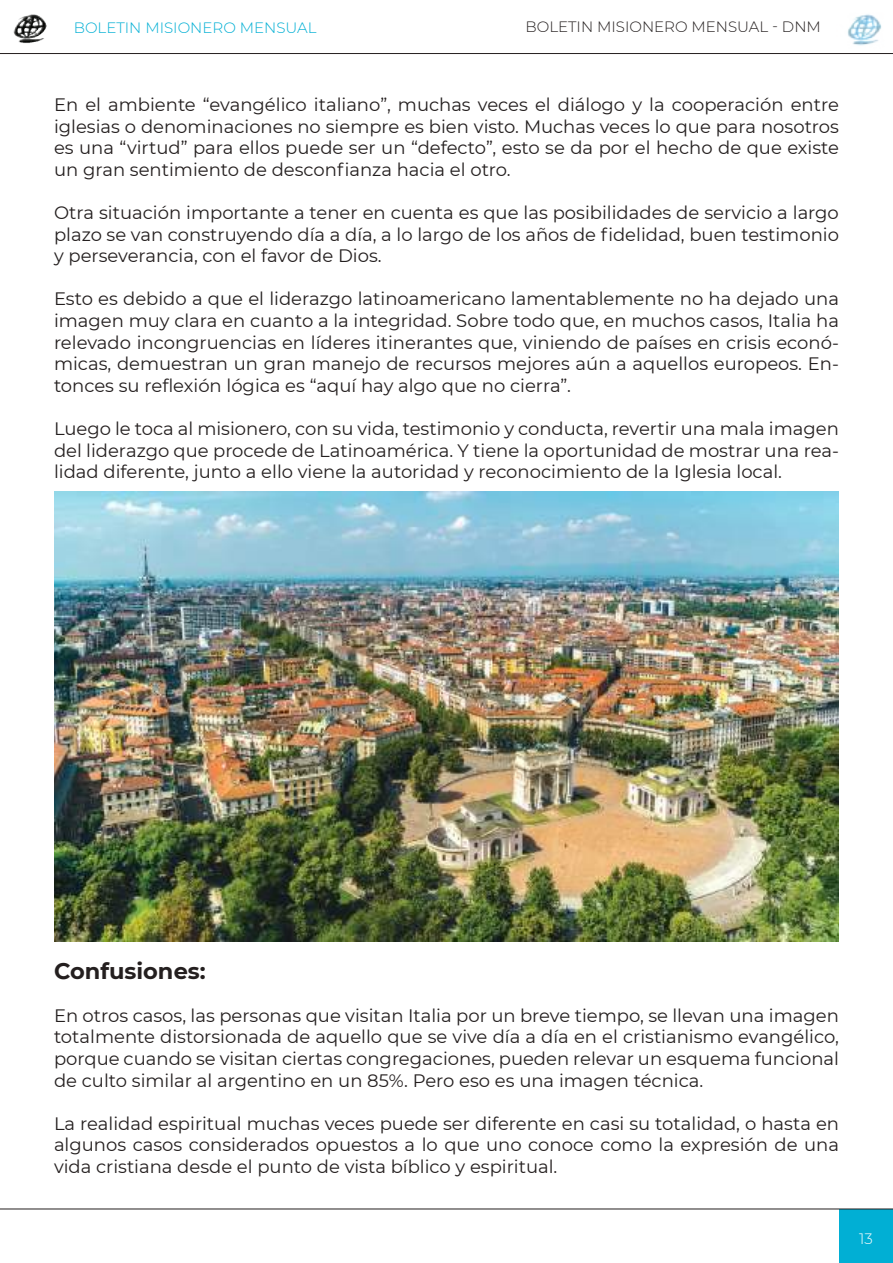
<style>
.page{position:relative;width:893px;height:1263px;background:#fff}
.page>*{position:absolute;margin:0;border:0;box-sizing:border-box;transform-origin:0 0}
.t1{font:700 22.5px "Montserrat";color:#241f1f}
.t2{font:18px/21.6px "Montserrat";color:#241f1f;text-align:justify}
.t3{font:300 15px "Montserrat";color:#241f1f}
.t4{font:300 15px "Montserrat";color:#01afd4}
.t5{font:300 15px "Montserrat";color:#fff}
</style>
<div class="page">
<div style="left:839px;top:1209px;width:54px;height:54px;background:#01afd4"></div>
<hr style="left:0;top:1208px;width:893px;height:1px;background:#241f1f">
<hr style="left:0;top:53px;width:893px;height:1px;background:#241f1f">
<img style="left:13px;top:14px;width:34px;height:29px">
<img style="left:847px;top:14px;width:35px;height:32px">
<img style="left:54px;top:491px;width:785px;height:451px">
<p class="t4" style="left:74px;top:18px;width:244px">BOLETIN MISIONERO MENSUAL</p>
<p class="t3" style="left:525px;top:16px;width:297px">BOLETIN MISIONERO MENSUAL - DNM</p>
<p class="t2" style="left:54px;top:93px;width:786px">En el ambiente “evangélico italiano”, muchas veces el diálogo y la cooperación entre iglesias o denominaciones no siempre es bien visto. Muchas veces lo que para nosotros es una “virtud” para ellos puede ser un “defecto”, esto se da por el hecho de que existe un gran sentimiento de desconfianza hacia el otro.</p>
<p class="t2" style="left:54px;top:201px;width:786px">Otra situación importante a tener en cuenta es que las posibilidades de servicio a largo plazo se van construyendo día a día, a lo largo de los años de fidelidad, buen testimonio y perseverancia, con el favor de Dios.</p>
<p class="t2" style="left:54px;top:288px;width:786px">Esto es debido a que el liderazgo latinoamericano lamentablemente no ha dejado una imagen muy clara en cuanto a la integridad. Sobre todo que, en muchos casos, Italia ha relevado incongruencias en líderes itinerantes que, viniendo de países en crisis econó&shy;micas, demuestran un gran manejo de recursos mejores aún a aquellos europeos. En&shy;tonces su reflexión lógica es “aquí hay algo que no cierra”.</p>
<p class="t2" style="left:54px;top:417px;width:786px">Luego le toca al misionero, con su vida, testimonio y conducta, revertir una mala imagen del liderazgo que procede de Latinoamérica. Y tiene la oportunidad de mostrar una rea&shy;lidad diferente, junto a ello viene la autoridad y reconocimiento de la Iglesia local.</p>
<p class="t1" style="left:54px;top:954px;width:153px">Confusiones:</p>
<p class="t2" style="left:54px;top:1004px;width:786px">En otros casos, las personas que visitan Italia por un breve tiempo, se llevan una imagen totalmente distorsionada de aquello que se vive día a día en el cristianismo evangélico, porque cuando se visitan ciertas congregaciones, pueden relevar un esquema funcional de culto similar al argentino en un 85%. Pero eso es una imagen técnica.</p>
<p class="t2" style="left:54px;top:1112px;width:786px">La realidad espiritual muchas veces puede ser diferente en casi su totalidad, o hasta en algunos casos considerados opuestos a lo que uno conoce como la expresión de una vida cristiana desde el punto de vista bíblico y espiritual.</p>
<p class="t5" style="left:859px;top:1228px;width:15px">13</p>
</div>
